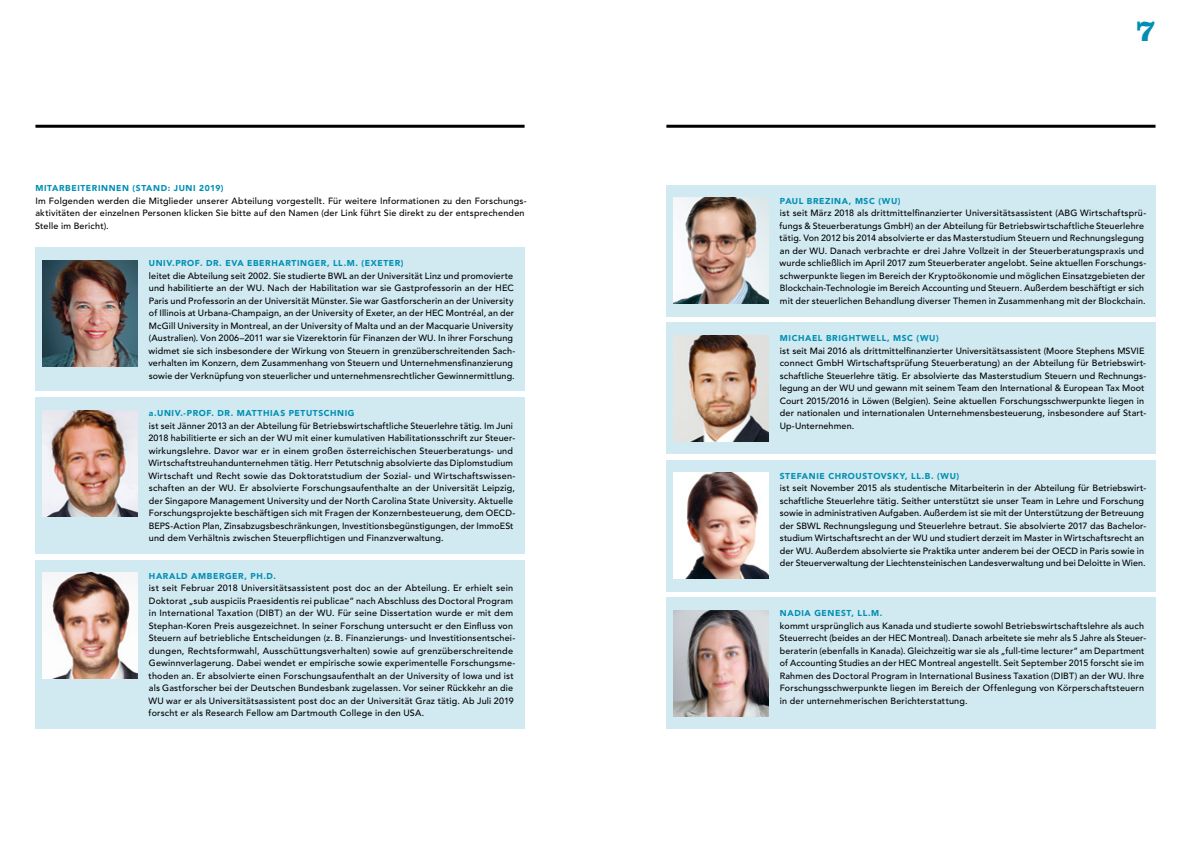
<style>
.page{position:relative;width:1191px;height:842px;background:#fff}
.page>*{position:absolute;margin:0;border:0;box-sizing:border-box;transform-origin:0 0}
.t1{font:700 32px "Clarendon LT Std";color:#008fb3}
.t2{font:500 9px/12.5px "Avenir LT Std";letter-spacing:.015em;color:#000}
.t3{font:900 8.5px "Avenir LT Std";letter-spacing:.07em;color:#008fb3}
</style>
<div class="page">
<div style="left:35px;top:247px;width:489px;height:144px;background:#d1e9f1"></div>
<div style="left:35px;top:397px;width:489px;height:157px;background:#d1e9f1"></div>
<div style="left:35px;top:560px;width:489px;height:169px;background:#d1e9f1"></div>
<img style="left:43px;top:260px;width:94px;height:106px">
<div style="left:666px;top:185px;width:489px;height:131px;background:#d1e9f1"></div>
<div style="left:666px;top:323px;width:489px;height:131px;background:#d1e9f1"></div>
<div style="left:666px;top:460px;width:489px;height:131px;background:#d1e9f1"></div>
<div style="left:666px;top:598px;width:489px;height:131px;background:#d1e9f1"></div>
<img style="left:673px;top:198px;width:95px;height:106px">
<img style="left:673px;top:335px;width:95px;height:106px">
<img style="left:673px;top:473px;width:95px;height:106px">
<img style="left:673px;top:610px;width:95px;height:106px">
<img style="left:43px;top:410px;width:94px;height:106px">
<img style="left:43px;top:573px;width:94px;height:106px">
<hr style="left:35px;top:125px;width:489px;height:3px;background:#000">
<hr style="left:666px;top:125px;width:489px;height:3px;background:#000">
<p class="t3" style="left:36px;top:183px;width:190px">MITARBEITERINNEN (STAND: JUNI 2019)</p>
<p class="t2" style="left:35px;top:194px;width:493px">Im Folgenden werden die Mitglieder unserer Abteilung vorgestellt. Für weitere Informationen zu den Forschungs&shy;aktivitäten der einzelnen Personen klicken Sie bitte auf den Namen (der Link führt Sie direkt zu der entsprechenden<br>Stelle im Bericht).</p>
<p class="t3" style="left:149px;top:258px;width:256px">UNIV.PROF. DR. EVA EBERHARTINGER, LL.M. (EXETER)</p>
<p class="t2" style="left:148px;top:269px;width:368px">leitet die Abteilung seit 2002. Sie studierte BWL an der Universität Linz und promovierte und habilitierte an der WU. Nach der Habilitation war sie Gastprofessorin an der HEC Paris und Professorin an der Universität Münster. Sie war Gastforscherin an der University of Illinois at Urbana-Champaign, an der University of Exeter, an der HEC Montréal, an der McGill University in Montreal, an der University of Malta und an der Macquarie University (Australien). Von 2006–2011 war sie Vizerektorin für Finanzen der WU. In ihrer Forschung widmet sie sich insbesondere der Wirkung von Steuern in grenzüberschreitenden Sach&shy;verhalten im Konzern, dem Zusammenhang von Steuern und Unternehmensfinanzierung sowie der Verknüpfung von steuerlicher und unternehmensrechtlicher Gewinnermittlung.</p>
<p class="t3" style="left:149px;top:408px;width:207px">a.UNIV.-PROF. DR. MATTHIAS PETUTSCHNIG</p>
<p class="t2" style="left:148px;top:419px;width:368px">ist seit Jänner 2013 an der Abteilung für Betriebswirtschaftliche Steuerlehre tätig. Im Juni 2018 habilitierte er sich an der WU mit einer kumulativen Habilitationsschrift zur Steuer&shy;wirkungslehre. Davor war er in einem großen österreichischen Steuerberatungs- und Wirtschaftstreuhandunternehmen tätig. Herr Petutschnig absolvierte das Diplomstudium Wirtschaft und Recht sowie das Doktoratstudium der Sozial- und Wirtschaftswissen&shy;schaften an der WU. Er absolvierte Forschungsaufenthalte an der Universität Leipzig, der Singapore Management University und der North Carolina State University. Aktuelle Forschungsprojekte beschäftigen sich mit Fragen der Konzernbesteuerung, dem OECD-BEPS-Action Plan, Zinsabzugsbeschränkungen, Investitionsbegünstigungen, der ImmoESt und dem Verhältnis zwischen Steuerpflichtigen und Finanzverwaltung.</p>
<p class="t3" style="left:149px;top:570px;width:128px">HARALD AMBERGER, PH.D.</p>
<p class="t2" style="left:148px;top:582px;width:368px">ist seit Februar 2018 Universitätsassistent post doc an der Abteilung. Er erhielt sein Doktorat „sub auspiciis Praesidentis rei publicae“ nach Abschluss des Doctoral Program in International Taxation (DIBT) an der WU. Für seine Dissertation wurde er mit dem Stephan-Koren Preis ausgezeichnet. In seiner Forschung untersucht er den Einfluss von Steuern auf betriebliche Entscheidungen (z. B. Finanzierungs- und Investitionsentschei&shy;dungen, Rechtsformwahl, Ausschüttungsverhalten) sowie auf grenzüberschreitende Gewinnverlagerung. Dabei wendet er empirische sowie experimentelle Forschungsme&shy;thoden an. Er absolvierte einen Forschungsaufenthalt an der University of Iowa und ist als Gastforscher bei der Deutschen Bundesbank zugelassen. Vor seiner Rückkehr an die WU war er als Universitätsassistent post doc an der Universität Graz tätig. Ab Juli 2019 forscht er als Research Fellow am Dartmouth College in den USA.</p>
<h1 class="t1" style="left:1136px;top:11px;width:21px">7</h1>
<p class="t3" style="left:780px;top:195px;width:122px">PAUL BREZINA, MSC (WU)</p>
<p class="t2" style="left:779px;top:207px;width:368px">ist seit März 2018 als drittmittelfinanzierter Universitätsassistent (ABG Wirtschaftsprü&shy;fungs &amp; Steuerberatungs GmbH) an der Abteilung für Betriebswirtschaftliche Steuerlehre tätig. Von 2012 bis 2014 absolvierte er das Masterstudium Steuern und Rechnungslegung an der WU. Danach verbrachte er drei Jahre Vollzeit in der Steuerberatungspraxis und wurde schließlich im April 2017 zum Steuerberater angelobt. Seine aktuellen Forschungs&shy;schwerpunkte liegen im Bereich der Kryptoökonomie und möglichen Einsatzgebieten der Blockchain-Technologie im Bereich Accounting und Steuern. Außerdem beschäftigt er sich mit der steuerlichen Behandlung diverser Themen in Zusammenhang mit der Blockchain.</p>
<p class="t3" style="left:780px;top:333px;width:160px">MICHAEL BRIGHTWELL, MSC (WU)</p>
<p class="t2" style="left:779px;top:344px;width:368px">ist seit Mai 2016 als drittmittelfinanzierter Universitätsassistent (Moore Stephens MSVIE connect GmbH Wirtschaftsprüfung Steuerberatung) an der Abteilung für Betriebswirt&shy;schaftliche Steuerlehre tätig. Er absolvierte das Masterstudium Steuern und Rechnungs&shy;legung an der WU und gewann mit seinem Team den International &amp; European Tax Moot Court 2015/2016 in Löwen (Belgien). Seine aktuellen Forschungsschwerpunkte liegen in der nationalen und internationalen Unternehmensbesteuerung, insbesondere auf Start-Up-Unternehmen.</p>
<p class="t3" style="left:779px;top:470px;width:181px">STEFANIE CHROUSTOVSKY, LL.B. (WU)</p>
<p class="t2" style="left:780px;top:482px;width:368px">ist seit November 2015 als studentische Mitarbeiterin in der Abteilung für Betriebswirt&shy;schaftliche Steuerlehre tätig. Seither unterstützt sie unser Team in Lehre und Forschung sowie in administrativen Aufgaben. Außerdem ist sie mit der Unterstützung der Betreuung der SBWL Rechnungslegung und Steuerlehre betraut. Sie absolvierte 2017 das Bachelor&shy;studium Wirtschaftsrecht an der WU und studiert derzeit im Master in Wirtschaftsrecht an der WU. Außerdem absolvierte sie Praktika unter anderem bei der OECD in Paris sowie in der Steuerverwaltung der Liechtensteinischen Landesverwaltung und bei Deloitte in Wien.</p>
<p class="t3" style="left:780px;top:608px;width:104px">NADIA GENEST, LL.M.</p>
<p class="t2" style="left:779px;top:619px;width:368px">kommt ursprünglich aus Kanada und studierte sowohl Betriebswirtschaftslehre als auch Steuerrecht (beides an der HEC Montreal). Danach arbeitete sie mehr als 5 Jahre als Steuer&shy;beraterin (ebenfalls in Kanada). Gleichzeitig war sie als „full-time lecturer“ am Department of Accounting Studies an der HEC Montreal angestellt. Seit September 2015 forscht sie im Rahmen des Doctoral Program in International Business Taxation (DIBT) an der WU. Ihre Forschungsschwerpunkte liegen im Bereich der Offenlegung von Körperschaftsteuern in der unternehmerischen Berichterstattung.</p>
</div>
